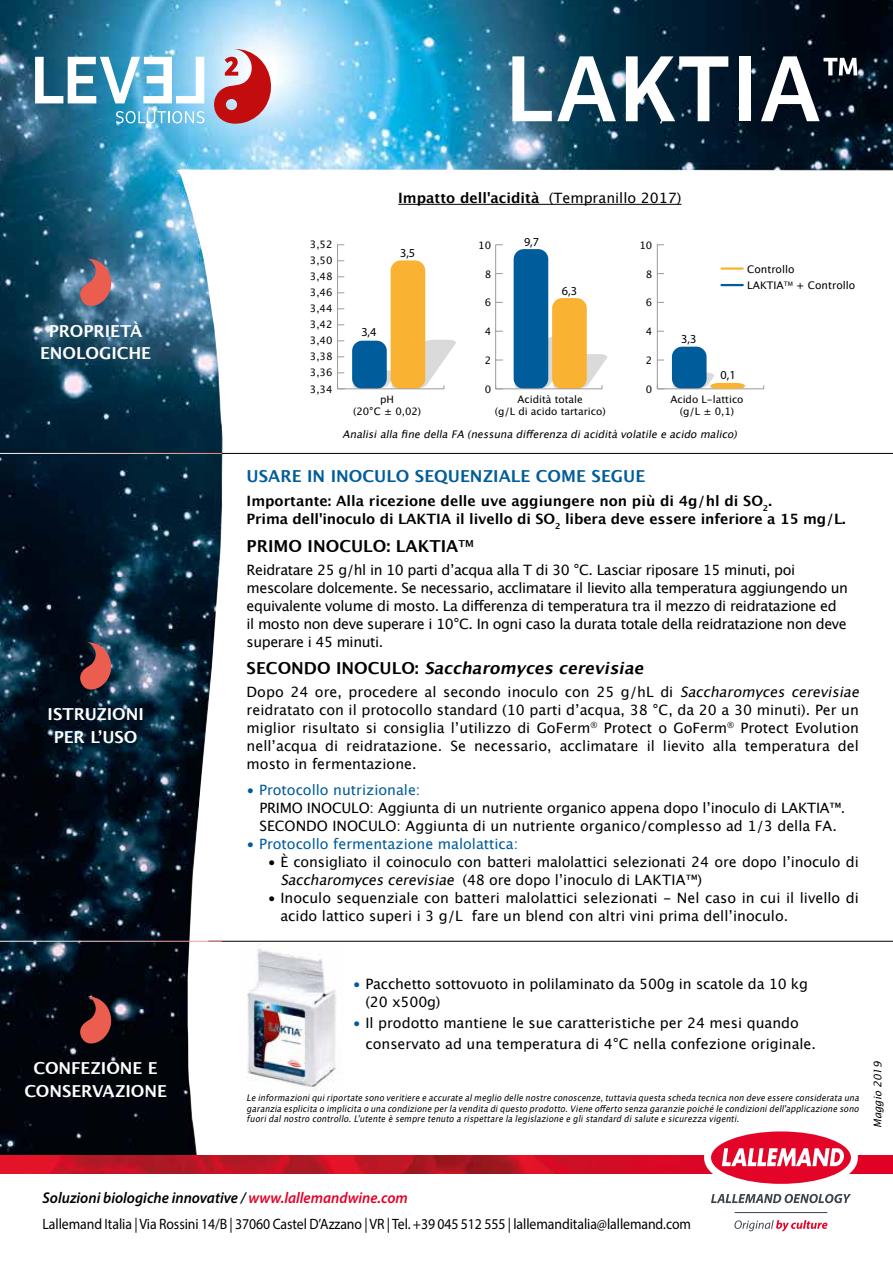
<style>
.page{position:relative;width:893px;height:1263px;background:#fff}
.page>*{position:absolute;margin:0;border:0;box-sizing:border-box;transform-origin:0 0}
.t1{font:97.5px "Bree";letter-spacing:.02em;color:#fff}
.t2{font:700 16.5px/22.5px "Lucida Grande";letter-spacing:-.005em;color:#fff;text-align:center}
.t3{font:italic 700 16.5px "Lucida Grande";color:#000}
.t4{font:700 16.5px "Lucida Grande";color:#005c9a}
.t5{font:700 16.5px "Lucida Grande";color:#000}
.t6{font:italic 600 15.6px "Myriad Pro";color:#000;scale:.96 1}
.t7{font:15px "Myriad Pro";letter-spacing:-.005em;color:#000;scale:.92 1}
.t8{font:14.25px/18px "Lucida Grande";color:#000}
.t9{font:14.25px/18px "Lucida Grande";letter-spacing:-.03em;color:#000}
.t10{font:700 14.25px/18px "Lucida Grande";color:#000}
.t11{font:14.25px "Lucida Grande";color:#005c9a}
.t12{font:12.3px "Myriad Pro";color:#000}
.t13{font:italic 10.5px "Lucida Grande";color:#000}
.t14{font:10.5px/16.5px "Lucida Grande";color:#000}
.t15{font:italic 10.5px "Lucida Sans";color:#000}
.t16{font:10.2px/12.3px "Lucida Grande";color:#000;text-align:center}
.t17{font:italic 9px/10.5px "Lucida Grande";color:#000;text-align:justify;scale:.9 1}
.s1{font-weight:400}
.s2{font-style:normal}
.s3{font-style:italic}
.s4{color:#005c9a}
.s5{color:#e40026}
</style>
<div class="page">
<img style="left:0;top:0;width:893px;height:1156px">
<svg style="left:658px;top:116px;width:7px;height:9px"></svg>
<svg style="left:80px;top:642px;width:31px;height:47px"></svg>
<hr style="left:208px;top:453px;width:685px;height:1px;background:#000">
<hr style="left:0;top:453px;width:222px;height:1px;background:#fff">
<hr style="left:208px;top:941px;width:685px;height:1px;background:#000">
<hr style="left:0;top:941px;width:222px;height:1px;background:#fff">
<svg style="left:35px;top:57px;width:169px;height:46px"></svg>
<svg style="left:212px;top:49px;width:63px;height:76px;background:#cb7e86"></svg>
<svg style="left:116px;top:111px;width:89px;height:12px"></svg>
<svg style="left:80px;top:259px;width:31px;height:47px"></svg>
<hr style="left:398px;top:204px;width:283px;height:1px;background:#000">
<hr style="left:721px;top:267px;width:22px;height:3px;background:#f9b232">
<hr style="left:721px;top:284px;width:22px;height:2px;background:#005c9a">
<svg style="left:80px;top:996px;width:31px;height:47px"></svg>
<hr style="left:337px;top:245px;width:1px;height:144px;background:#9c9d9d">
<div style="left:391px;top:260px;width:34px;height:129px;background:#f9b232;border-radius:10px"></div>
<hr style="left:338px;top:388px;width:106px;height:1px;background:#9c9d9d">
<svg style="left:338px;top:385px;width:7px;height:4px"></svg>
<svg style="left:352px;top:340px;width:105px;height:49px"></svg>
<hr style="left:657px;top:245px;width:1px;height:144px;background:#9c9d9d">
<div style="left:672px;top:347px;width:35px;height:42px;background:#005c9a;border-radius:10px"></div>
<hr style="left:657px;top:388px;width:107px;height:1px;background:#9c9d9d">
<svg style="left:658px;top:385px;width:6px;height:3px"></svg>
<hr style="left:495px;top:245px;width:1px;height:144px;background:#9c9d9d">
<div style="left:552px;top:298px;width:35px;height:91px;background:#f9b232;border-radius:10px"></div>
<div style="left:514px;top:249px;width:34px;height:140px;background:#005c9a;border-radius:10px"></div>
<hr style="left:496px;top:388px;width:106px;height:1px;background:#9c9d9d">
<svg style="left:496px;top:385px;width:7px;height:4px"></svg>
<svg style="left:513px;top:335px;width:95px;height:54px"></svg>
<svg style="left:672px;top:373px;width:73px;height:16px"></svg>
<img style="left:238px;top:944px;width:106px;height:147px">
<img style="left:0;top:1156px;width:893px;height:18px">
<hr style="left:735px;top:1212px;width:92px;height:1px;background:#3d444c">
<svg style="left:704px;top:1124px;width:154px;height:79px"></svg>
<svg style="left:734px;top:1220px;width:93px;height:11px"></svg>
<h1 class="t1" style="left:505px;top:32px;width:355px">LAKTIA<sup>™</sup></h1>
<p class="t2" style="left:40px;top:319px;width:112px">PROPRIETÀ<br>ENOLOGICHE</p>
<p class="t2" style="left:48px;top:703px;width:98px">ISTRUZIONI<br>PER L’USO</p>
<p class="t2" style="left:24px;top:1057px;width:144px">CONFEZIONE E<br>CONSERVAZIONE</p>
<p class="t10" style="left:398px;top:188px;width:285px">Impatto dell'acidità <span class="s1">(Tempranillo 2017)</span></p>
<p class="t16" style="left:310px;top:238px;width:24px">3,52</p>
<p class="t16" style="left:310px;top:254px;width:24px">3,50</p>
<p class="t12" style="left:400px;top:246px;width:17px">3,5</p>
<p class="t16" style="left:478px;top:239px;width:14px">10</p>
<p class="t12" style="left:524px;top:234px;width:17px">9,7</p>
<p class="t16" style="left:639px;top:239px;width:14px">10</p>
<p class="t16" style="left:310px;top:270px;width:24px">3,48</p>
<p class="t16" style="left:485px;top:268px;width:8px">8</p>
<p class="t16" style="left:646px;top:268px;width:8px">8</p>
<p class="t16" style="left:310px;top:286px;width:24px">3,46</p>
<p class="t16" style="left:310px;top:302px;width:24px">3,44</p>
<p class="t16" style="left:485px;top:297px;width:8px">6</p>
<p class="t12" style="left:562px;top:283px;width:17px">6,3</p>
<p class="t16" style="left:646px;top:297px;width:8px">6</p>
<p class="t14" style="left:747px;top:261px;width:110px">Controllo<br>LAKTIA<sup>TM</sup> + Controllo</p>
<p class="t16" style="left:310px;top:318px;width:24px">3,42</p>
<p class="t16" style="left:310px;top:334px;width:24px">3,40</p>
<p class="t12" style="left:361px;top:325px;width:17px">3,4</p>
<p class="t16" style="left:485px;top:326px;width:8px">4</p>
<p class="t16" style="left:646px;top:326px;width:8px">4</p>
<p class="t12" style="left:681px;top:332px;width:17px">3,3</p>
<p class="t16" style="left:310px;top:350px;width:24px">3,38</p>
<p class="t16" style="left:485px;top:354px;width:8px">2</p>
<p class="t16" style="left:646px;top:354px;width:8px">2</p>
<p class="t16" style="left:310px;top:366px;width:24px">3,36</p>
<p class="t12" style="left:720px;top:368px;width:17px">0,1</p>
<p class="t16" style="left:310px;top:383px;width:24px">3,34</p>
<p class="t16" style="left:485px;top:383px;width:8px">0</p>
<p class="t16" style="left:646px;top:383px;width:8px">0</p>
<p class="t16" style="left:495px;top:393px;width:112px">Acidità totale<br>(g/L di acido tartarico)</p>
<p class="t16" style="left:353px;top:393px;width:70px">pH<br>(20°C ± 0,02)</p>
<p class="t16" style="left:670px;top:393px;width:75px">Acido L-lattico (g/L ± 0,1)</p>
<p class="t13" style="left:343px;top:428px;width:399px">AnalisiallafinedellaFA (nessunadifferenzadiaciditàvolatileeacidomalico)</p>
<p class="t4" style="left:247px;top:463px;width:400px">USARE IN INOCULO SEQUENZIALE COME SEGUE</p>
<p class="t10" style="left:247px;top:492px;width:601px">Importante: Alla ricezione delle uve aggiungere non più di 4g/hl di SO<sub>2</sub>.<br>Prima dell'inoculo di LAKTIA il livello di SO<sub>2</sub> libera deve essere inferiore a 15 mg/L.</p>
<p class="t5" style="left:247px;top:533px;width:229px">PRIMO INOCULO: LAKTIA<sup>TM</sup></p>
<p class="t9" style="left:247px;top:561px;width:603px">Reidratare 25 g/hl in 10 parti dʼacqua alla T di 30 °C. Lasciar riposare 15 minuti, poi mescolare dolcemente. Se necessario, acclimatare il lievito alla temperatura aggiungendo un equivalente volume di mosto. La differenza di temperatura tra il mezzo di reidratazione ed<br>il mosto non deve superare i 10°C. In ogni caso la durata totale della reidratazione non deve superare i 45 minuti.</p>
<p class="t3" style="left:247px;top:655px;width:403px"><span class="s2">S E C O N D O I N O C U LO :</span> Saccharomyces cerevisiae</p>
<p class="t8" style="left:247px;top:683px;width:619px">Dopo 24 ore, procedere al secondo inoculo con 25 g/hL di <span class="s3">Saccharomyces cerevisiae </span>reidratato con il protocollo standard (10 parti dʼacqua, 38 °C, da 20 a 30 minuti). Per un miglior risultato si consiglia l’ utilizzo di GoFerm<sup>®</sup> Protect o GoFerm<sup>®</sup> Protect Evolution nell’acqua di reidratazione. Se necessario, acclimatare il lievito alla temperatura del mosto in fermentazione.</p>
<p class="t11" style="left:247px;top:782px;width:175px">• Protocollo nutrizionale:</p>
<p class="t8" style="left:259px;top:799px;width:587px">PRIMO INOCULO: Aggiunta di un nutriente organico appena dopo l’ inoculo di LAKTIA™.<br>SECONDO INOCULO: Aggiunta di un nutriente organico/complesso ad 1/3 della FA.</p>
<p class="t11" style="left:247px;top:836px;width:273px">• Protocollo fermentazione malolattica:</p>
<p class="t8" style="left:280px;top:853px;width:580px;text-indent:-13px">• È consigliato il coinoculo con batteri malolattici selezionati 24 ore dopo l’ inoculo di<br><span class="s3">Saccharomycescerevisiae</span> (48 ore dopo l’ inoculo di LAKTIA™)</p>
<p class="t8" style="left:280px;top:889px;width:580px;text-indent:-12px">• Inoculo sequenziale con batteri malolattici selezionati - Nel caso in cui il livello di acido lattico superi i 3 g/L fare un blend con altri vini prima dell’ inoculo.</p>
<p class="t8" style="left:365px;top:975px;width:444px;text-indent:-12px"><span class="s4">•</span> Pacchetto sottovuoto in polilaminato da 500g in scatole da 10 kg (20 x500g)</p>
<p class="t8" style="left:365px;top:1012px;width:452px;line-height:21px;text-indent:-12px"><span class="s4">•</span> Il prodotto mantiene le sue caratteristiche per 24 mesi quando conservato ad una temperatura di 4°C nella confezione originale.</p>
<p class="t17" style="left:247px;top:1093px;width:685px">Leinformazioniquiriportatesonoveritiereeaccuratealmegliodellenostreconoscenze,tuttaviaquestaschedatecnicanondeveessereconsideratauna garanziaesplicitaoimplicitaounacondizioneperlavenditadiquestoprodotto.Vieneoffertosenzagaranziepoichélecondizionidell'applicazionesono fuoridalnostrocontrollo.L’utenteèsempretenutoarispettarelalegislazioneeglistandarddisaluteesicurezzavigenti.</p>
<p class="t15" style="left:871px;top:1128px;width:68px;rotate:-90deg">Maggio 2019</p>
<p class="t6" style="left:43px;top:1188px;width:382px">Soluzioni biologiche innovative / <span class="s5">www.lallemandwine.com</span></p>
<p class="t7" style="left:43px;top:1215px;width:706px">Lallemand Italia | Via Rossini 14/B | 37060 Castel D’Azzano | VR | Tel. +39 045 512 555 | lallemanditalia@lallemand.com</p>
</div>
